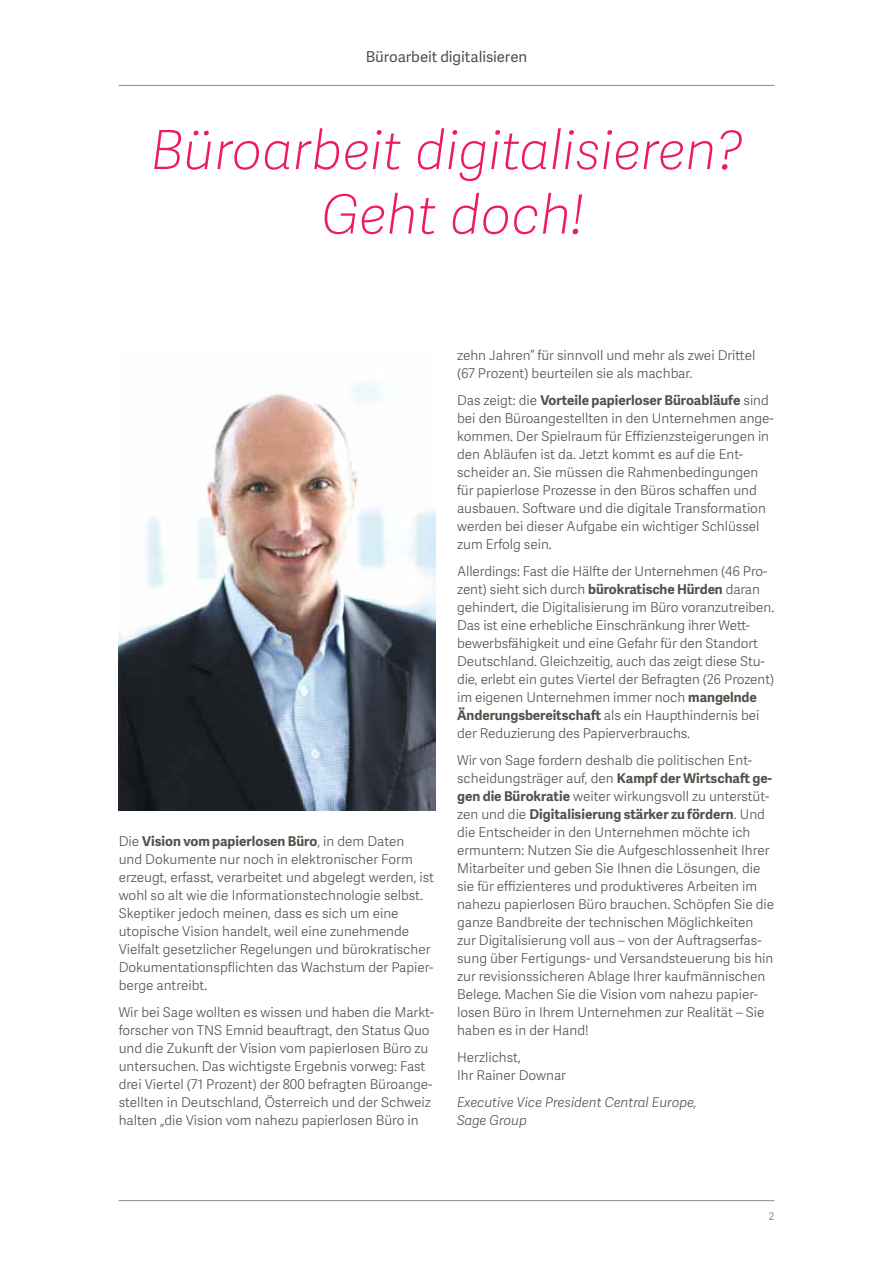
<style>
.page{position:relative;width:893px;height:1263px;background:#fff}
.page>*{position:absolute;margin:0;border:0;box-sizing:border-box;transform-origin:0 0}
.t1{font:italic 54px/64.5px "Adelle Sans SAGE Th";color:#ed1c5f;text-align:center}
.t2{font:15px "Adelle Sans SAGE";letter-spacing:-.005em;color:#51534a}
.t3{font:13.5px/18px "Adelle Sans SAGE Lt";color:#51534a}
.t4{font:700 13.5px "Adelle Sans SAGE";color:#51534a}
.t5{font:italic 13.5px/18px "Adelle Sans SAGE Lt";color:#51534a}
.t6{font:10.5px "Adelle Sans SAGE";color:#8e8a86}
.s1{font-family:"Adelle Sans SAGE Lt";font-weight:400}
.s2{font-family:"Adelle Sans SAGE";font-weight:700}
</style>
<div class="page">
<img style="left:119px;top:383px;width:317px;height:427px">
<hr style="left:119px;top:85px;width:655px;height:1px;background:#8e8a86">
<hr style="left:119px;top:1200px;width:655px;height:1px;background:#8e8a86">
<p class="t2" style="left:366px;top:46px;width:163px">Büroarbeit digitalisieren</p>
<h1 class="t1" style="left:150px;top:115px;width:593px">Büroarbeit digitalisieren?<br>Geht doch!</h1>
<p class="t4" style="left:119px;top:831px;width:287px"><span class="s1">Die</span> Vision vom papierlosen Büro<span class="s1">, in dem Daten</span></p>
<p class="t3" style="left:119px;top:850px;width:317px">und Dokumente nur noch in elektronischer Form erzeugt, erfasst, verarbeitet und abgelegt werden, ist wohl so alt wie die Informationstechnologie selbst.<br>Skeptiker jedoch meinen, dass es sich um eine utopische Vision handelt, weil eine zunehmende Vielfalt gesetzlicher Regelungen und bürokratischer Dokumentationspflichten das Wachstum der Papier&shy;berge antreibt.</p>
<p class="t3" style="left:119px;top:1003px;width:317px">Wir bei Sage wollten es wissen und haben die Markt&shy;forscher von TNS Emnid beauftragt, den Status Quo und die Zukunft der Vision vom papierlosen Büro zu untersuchen. Das wichtigste Ergebnis vorweg: Fast drei Viertel (71 Prozent) der 800 befragten Büroange&shy;stellten in Deutschland, Österreich und der Schweiz halten „die Vision vom nahezu papierlosen Büro in</p>
<p class="t3" style="left:457px;top:346px;width:300px">zehn Jahren“ für sinnvoll und mehr als zwei Drittel (67 Prozent) beurteilen sie als machbar.</p>
<p class="t4" style="left:457px;top:390px;width:313px"><span class="s1">Das zeigt: die</span> Vorteile papierloser Büroabläufe <span class="s1">sind</span></p>
<p class="t3" style="left:457px;top:409px;width:318px">bei den Büroangestellten in den Unternehmen ange&shy;kommen. Der Spielraum für Effizienzsteigerungen in den Abläufen ist da. Jetzt kommt es auf die Ent&shy;scheider an. Sie müssen die Rahmenbedingungen für papierlose Prozesse in den Büros schaffen und ausbauen. Software und die digitale Transformation werden bei dieser Aufgabe ein wichtiger Schlüssel zum Erfolg sein.</p>
<p class="t3" style="left:457px;top:562px;width:319px">Allerdings: Fast die Hälfte der Unternehmen (46 Pro&shy;zent) sieht sich durch <span class="s2">bürokratische Hürden</span> daran gehindert, die Digitalisierung im Büro voranzutreiben.<br>Das ist eine erhebliche Einschränkung ihrer Wett&shy;bewerbsfähigkeit und eine Gefahr für den Standort Deutschland. Gleichzeitig, auch das zeigt diese Stu&shy;die, erlebt ein gutes Viertel der Befragten (26 Prozent) im eigenen Unternehmen immer noch <span class="s2">mangelnde Änderungsbereitschaft</span> als ein Haupthindernis bei der Reduzierung des Papierverbrauchs.</p>
<p class="t3" style="left:457px;top:751px;width:316px">Wir von Sage fordern deshalb die politischen Ent&shy;scheidungsträger auf, den <span class="s2">Kampf der Wirtschaft ge&shy;gen die Bürokratie</span> weiter wirkungsvoll zu unterstüt-</p>
<p class="t4" style="left:457px;top:804px;width:309px"><span class="s1">zen und die</span> Digitalisierung stärker zu fördern<span class="s1">. Und</span></p>
<p class="t3" style="left:457px;top:823px;width:319px">die Entscheider in den Unternehmen möchte ich ermuntern: Nutzen Sie die Aufgeschlossenheit Ihrer Mitarbeiter und geben Sie Ihnen die Lösungen, die sie für effizienteres und produktiveres Arbeiten im nahezu papierlosen Büro brauchen. Schöpfen Sie die ganze Bandbreite der technischen Möglichkeiten zur Digitalisierung voll aus – von der Auftragserfas&shy;sung über Fertigungs- und Versandsteuerung bis hin zur revisionssicheren Ablage Ihrer kaufmännischen Belege. Machen Sie die Vision vom nahezu papier&shy;losen Büro in Ihrem Unternehmen zur Realität – Sie haben es in der Hand!</p>
<p class="t3" style="left:457px;top:1048px;width:110px">Herzlichst,<br>Ihr Rainer Downar</p>
<p class="t5" style="left:457px;top:1092px;width:241px">Executive Vice President Central Europe,<br>Sage Group</p>
<p class="t6" style="left:769px;top:1209px;width:7px">2</p>
</div>
